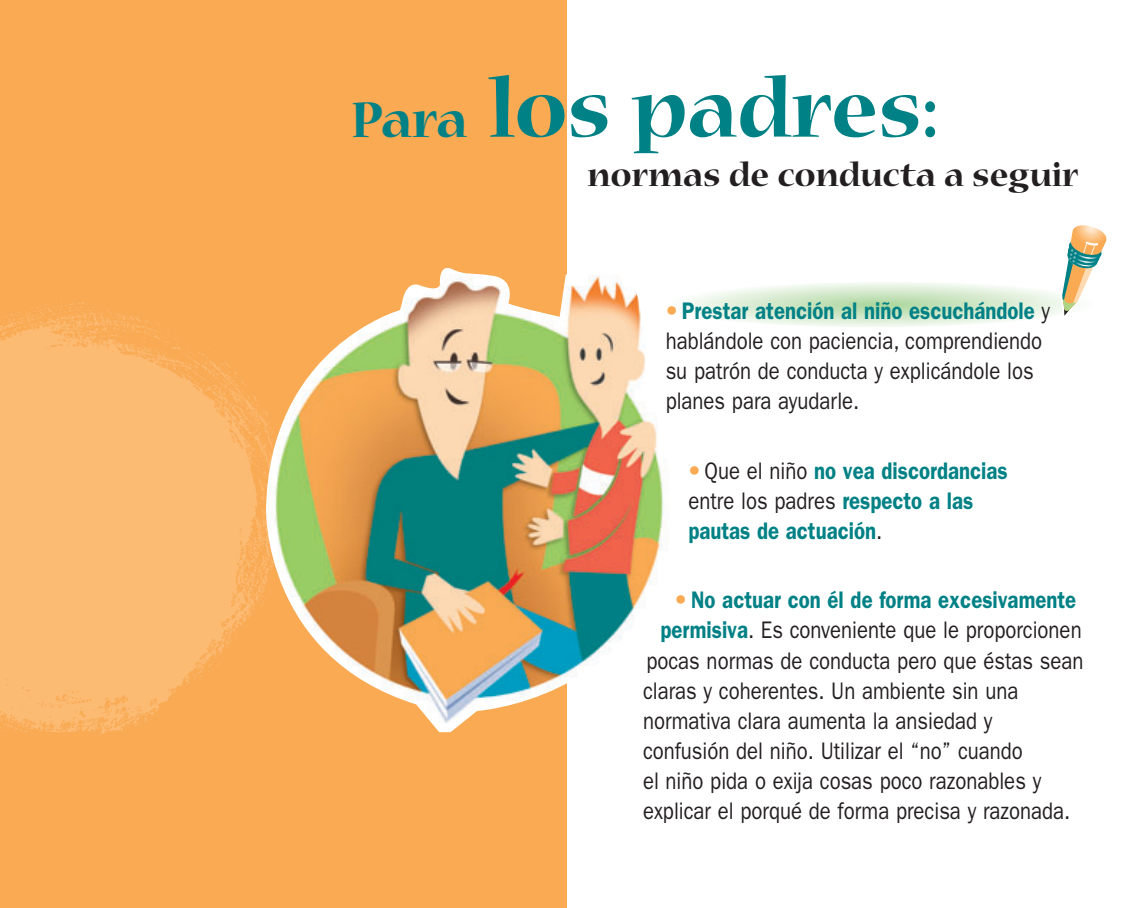
<style>
.page{position:relative;width:1134px;height:908px;background:#fff}
.page>*{position:absolute;margin:0;border:0;box-sizing:border-box;transform-origin:0 0}
.t1{font:700 expanded 90px "Nueva";color:#008185;scale:.85 1}
.t2{font:700 expanded 36px "Nueva";color:#231f20;scale:.85 1}
.t3{font:24px/30px "Franklin Gothic";color:#231f20;scale:.85 1}
.t4{font:600 24px/30px "Franklin Gothic";color:#008185;scale:.85 1}
.s1{font-size:56px}
.s2{font-family:"Helvetica Neue";font-weight:700;color:#f9aa53}
.s3{font-weight:600;color:#008185}
.s4{font-weight:400;color:#231f20}
</style>
<div class="page">
<div style="left:0;top:0;width:567px;height:907px;background:#f9aa53"></div>
<img style="left:0;top:282px;width:267px;height:455px">
<img style="left:267px;top:268px;width:402px;height:469px">
<svg style="left:667px;top:225px;width:440px;height:102px"></svg>
<h1 class="t1" style="left:351px;top:76px;width:692px"><span class="s1">Para</span> los padres:</h1>
<h2 class="t2" style="left:588px;top:162px;width:579px">normas de conducta a seguir</h2>
<p class="t3" style="left:666px;top:297px;width:454px"><span class="s2">•</span> <span class="s3">Prestar atención al niño escuchándole</span> y hablándole con paciencia, comprendiendo su patrón de conducta y explicándole los planes para ayudarle.</p>
<p class="t4" style="left:688px;top:457px;width:377px"><span class="s2">•</span> <span class="s4">Que el niño</span> no vea discordancias <span class="s4">entre los padres</span> respecto a las pautas de actuación<span class="s4">.</span></p>
<p class="t4" style="left:675px;top:587px;width:474px"><span class="s2">•</span> No actuar con él de forma excesivamente</p>
<p class="t3" style="left:660px;top:617px;width:497px"><span class="s3">permisiva</span>. Es conveniente que le proporcionen</p>
<p class="t3" style="left:646px;top:647px;width:516px">pocas normas de conducta pero que éstas sean</p>
<p class="t3" style="left:643px;top:677px;width:443px">claras y coherentes. Un ambiente sin una</p>
<p class="t3" style="left:643px;top:707px;width:412px">normativa clara aumenta la ansiedad y</p>
<p class="t3" style="left:643px;top:737px;width:448px">confusión del niño. Utilizar el “no” cuando</p>
<p class="t3" style="left:643px;top:767px;width:470px">el niño pida o exija cosas poco razonables y</p>
<p class="t3" style="left:643px;top:797px;width:504px">explicar el porqué de forma precisa y razonada.</p>
</div>
